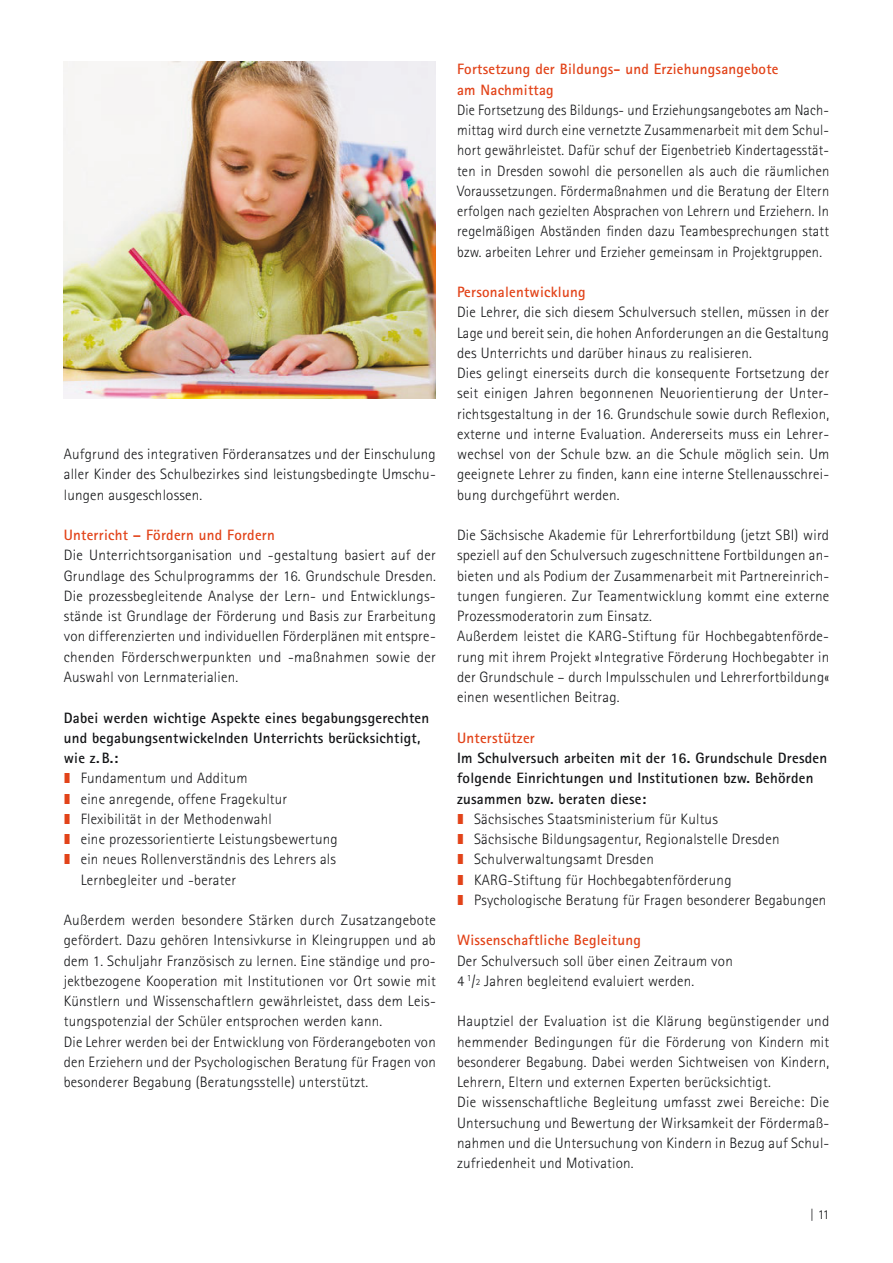
<style>
.page{position:relative;width:893px;height:1263px;background:#fff}
.page>*{position:absolute;margin:0;border:0;box-sizing:border-box;transform-origin:0 0}
.t1{font:300 15px/20.2px "Rotis Sans Serif";letter-spacing:.015em;color:#141517}
.t2{font:300 15px/20.2px "Rotis Sans Serif";letter-spacing:.015em;color:#141517;text-align:justify;scale:.96 1}
.t3{font:700 15px/20.2px "Rotis Sans Serif";letter-spacing:.015em;color:#e24319}
.t4{font:700 15px "Rotis Sans Serif";letter-spacing:.015em;color:#141517}
.t5{font:300 13.5px "Rotis Sans Serif";color:#141517}
.s1{font-family:"Sandstein Zapf 0 wt";font-weight:400;color:#e24319}
.s2{font-weight:700}
.s3{font-size:9.45px}
</style>
<div class="page">
<img style="left:64px;top:62px;width:372px;height:336px">
<p class="t1" style="left:64px;top:445px;width:374px;text-align:justify">Aufgrund des integrativen Förderansatzes und der Einschulung aller Kinder des Schulbezirkes sind leistungsbedingte Umschu&shy;lungen ausgeschlossen.</p>
<p class="t3" style="left:64px;top:526px;width:213px">Unterricht – Fördern und Fordern</p>
<p class="t1" style="left:64px;top:547px;width:374px;text-align:justify">Die Unterrichtsorganisation und -gestaltung basiert auf der Grundlage des Schulprogramms der 16. Grundschule Dresden.<br>Die prozessbegleitende Analyse der Lern- und Entwicklungs&shy;stände ist Grundlage der Förderung und Basis zur Erarbeitung von differenzierten und individuellen Förderplänen mit entspre&shy;chenden Förderschwerpunkten und -maßnahmen sowie der Auswahl von Lernmaterialien.</p>
<p class="t4" style="left:64px;top:712px;width:367px">Dabei werden wichtige Aspekte eines begabungsgerechten</p>
<p class="t4" style="left:64px;top:732px;width:358px">und begabungsentwickelnden Unterrichts berücksichtigt,</p>
<p class="t4" style="left:64px;top:753px;width:56px">wie z. B.:</p>
<p class="t1" style="left:64px;top:769px;width:185px"><span class="s1">N</span> Fundamentum und Additum</p>
<p class="t1" style="left:64px;top:790px;width:225px"><span class="s1">N</span> eine anregende, offene Fragekultur</p>
<p class="t1" style="left:64px;top:810px;width:210px"><span class="s1">N</span> Flexibilität in der Methodenwahl</p>
<p class="t1" style="left:64px;top:830px;width:275px"><span class="s1">N</span> eine prozessorientierte Leistungsbewertung</p>
<p class="t1" style="left:64px;top:850px;width:274px"><span class="s1">N</span> ein neues Rollenverständnis des Lehrers als</p>
<p class="t1" style="left:81px;top:871px;width:157px">Lernbegleiter und -berater</p>
<p class="t1" style="left:64px;top:911px;width:374px">Außerdem werden besondere Stärken durch Zusatzangebote gefördert. Dazu gehören Intensivkurse in Kleingruppen und ab dem 1. Schuljahr Französisch zu lernen. Eine ständige und pro&shy;jektbezogene Kooperation mit Institutionen vor Ort sowie mit Künstlern und Wissenschaftlern gewährleistet, dass dem Leis&shy;tungspotenzial der Schüler entsprochen werden kann.<br>Die Lehrer werden bei der Entwicklung von Förderangeboten von den Erziehern und der Psychologischen Beratung für Fragen von besonderer Begabung (Beratungsstelle) unterstützt.</p>
<p class="t3" style="left:457px;top:61px;width:323px">Fortsetzung der Bildungs- und Erziehungsangebote am Nachmittag</p>
<p class="t2" style="left:457px;top:101px;width:389px">Die Fortsetzung des Bildungs- und Erziehungs angebotes am Nach&shy;mittag wird durch eine vernetzte Zusammenarbeit mit dem Schul&shy;hort gewährleistet. Dafür schuf der Eigenbetrieb Kindertagesstät&shy;ten in Dresden sowohl die personellen als auch die räumlichen Voraussetzungen. Fördermaßnahmen und die Beratung der Eltern erfolgen nach gezielten Absprachen von Lehrern und Erziehern. In regelmäßigen Abständen finden dazu Teambesprechungen statt bzw. arbeiten Lehrer und Erzieher gemeinsam in Projektgruppen.</p>
<p class="t3" style="left:457px;top:283px;width:130px">Personalentwicklung</p>
<p class="t1" style="left:457px;top:304px;width:374px">Die Lehrer, die sich diesem Schulversuch stellen, müssen in der Lage und bereit sein, die hohen Anforderungen an die Gestaltung des Unterrichts und darüber hinaus zu realisieren.<br>Dies gelingt einerseits durch die konsequente Fortsetzung der seit einigen Jahren begonnenen Neuorientierung der Unter&shy;richtsgestaltung in der 16. Grundschule sowie durch Reflexion, externe und interne Evaluation. Andererseits muss ein Lehrer&shy;wechsel von der Schule bzw. an die Schule möglich sein. Um geeignete Lehrer zu finden, kann eine interne Stellenausschrei&shy;bung durchgeführt werden.</p>
<p class="t1" style="left:457px;top:526px;width:374px">Die Sächsische Akademie für Lehrerfortbildung (jetzt SBI) wird speziell auf den Schulversuch zugeschnittene Fortbildungen an&shy;bieten und als Podium der Zusammenarbeit mit Partnereinrich&shy;tungen fungieren. Zur Teamentwicklung kommt eine externe Prozessmoderatorin zum Einsatz.<br>Außerdem leistet die KARG-Stiftung für Hochbegabtenförde&shy;rung mit ihrem Projekt »Integrative Förderung Hochbegabter in der Grundschule – durch Impulsschulen und Lehrerfortbildung« einen wesentlichen Beitrag.</p>
<p class="t3" style="left:457px;top:729px;width:79px">Unterstützer</p>
<p class="t1" style="left:457px;top:749px;width:372px"><span class="s2">Im Schulversuch arbeiten mit der 16. Grundschule Dresden folgende Einrichtungen und Institutionen bzw. Behörden zusammen bzw. beraten diese:<br></span><span class="s1">N</span> Sächsisches Staatsministerium für Kultus<br><span class="s1">N</span> Sächsische Bildungsagentur, Regionalstelle Dresden<br><span class="s1">N</span> Schulverwaltungsamt Dresden<br><span class="s1">N</span> KARG-Stiftung für Hochbegabtenförderung<br><span class="s1">N</span> Psychologische Beratung für Fragen besonderer Begabungen</p>
<p class="t3" style="left:457px;top:931px;width:185px">Wissenschaftliche Begleitung</p>
<p class="t1" style="left:457px;top:952px;width:277px">Der Schulversuch soll über einen Zeitraum von<br>4 <sup>1</sup>/<span class="s3">2</span> Jahren begleitend evaluiert werden.</p>
<p class="t1" style="left:457px;top:1012px;width:374px">Hauptziel der Evaluation ist die Klärung begünstigender und hemmender Bedingungen für die Förderung von Kindern mit besonderer Begabung. Dabei werden Sichtweisen von Kindern, Lehrern, Eltern und externen Experten berücksichtigt.<br>Die wissenschaftliche Begleitung umfasst zwei Bereiche: Die Untersuchung und Bewertung der Wirksamkeit der Fördermaß&shy;nahmen und die Untersuchung von Kindern in Bezug auf Schul&shy;zufriedenheit und Motivation.</p>
<p class="t5" style="left:810px;top:1209px;width:21px">| 11</p>
</div>
